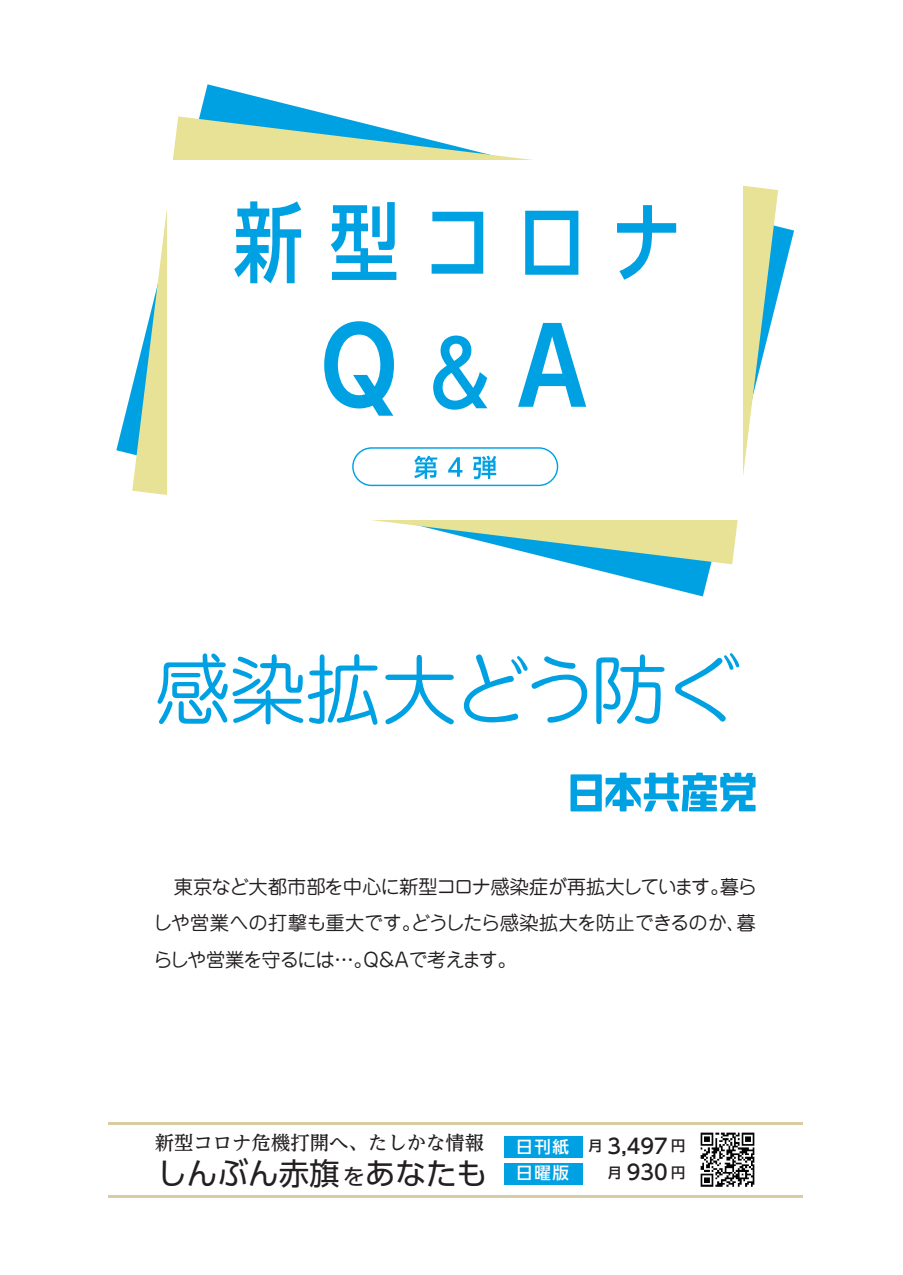
<style>
.page{position:relative;width:903px;height:1275px;background:#fff}
.page>*{position:absolute;margin:0;border:0;box-sizing:border-box;transform-origin:0 0}
.t1{font:75.6px "Jun 201 Pro";letter-spacing:-.055em;color:#00a1e3}
.t2{font:30.62px "UD Shin Go Pro";color:#231f20}
.t3{font:500 20.65px/26.6px "UD Shin Go Pro";color:#231f20;text-align:right}
.t4{font:500 19.43px "UD Reimin Pro";color:#231f20}
.t5{font:19.25px/36.8px "Jun 201 Pro";letter-spacing:-.035em;color:#231f20;text-align:justify}
.t6{font:500 16.45px/26.6px "UD Shin Go Pro";letter-spacing:.1em;color:#fff}
.s1{font-size:22.05px}
.s2{font-size:14.17px}
</style>
<div class="page">
<svg style="left:116px;top:84px;width:678px;height:512px"></svg>
<svg style="left:132px;top:116px;width:646px;height:448px"></svg>
<div style="left:167px;top:161px;width:576px;height:359px;background:#fff"></div>
<div style="left:352px;top:447px;width:206px;height:39px;border:1px solid #00a1e3;border-radius:19px"></div>
<div style="left:504px;top:1136px;width:79px;height:22px;background:#00a1e3"></div>
<svg style="left:234px;top:201px;width:67px;height:82px"></svg>
<svg style="left:331px;top:202px;width:65px;height:78px"></svg>
<svg style="left:432px;top:212px;width:51px;height:62px"></svg>
<svg style="left:525px;top:211px;width:53px;height:64px"></svg>
<svg style="left:617px;top:205px;width:59px;height:75px"></svg>
<svg style="left:570px;top:772px;width:185px;height:39px"></svg>
<svg style="left:324px;top:321px;width:70px;height:95px"></svg>
<svg style="left:433px;top:336px;width:54px;height:74px"></svg>
<svg style="left:518px;top:323px;width:68px;height:84px"></svg>
<div style="left:504px;top:1163px;width:79px;height:21px;background:#00a1e3"></div>
<img style="left:700px;top:1132px;width:55px;height:55px">
<hr style="left:108px;top:1122px;width:694px;height:2px;background:#dacca2">
<hr style="left:108px;top:1195px;width:694px;height:2px;background:#dacca2">
<svg style="left:414px;top:456px;width:23px;height:23px"></svg>
<svg style="left:448px;top:457px;width:14px;height:20px"></svg>
<svg style="left:473px;top:456px;width:23px;height:23px"></svg>
<p class="t1" style="left:155px;top:630px;width:586px">感染拡大どう防ぐ</p>
<p class="t5" style="left:153px;top:866px;width:605px">　東京など大都市部を中心に新型コロナ感染症が再拡大しています。暮らしや営業への打撃も重大です。どうしたら感染拡大を防止できるのか、暮らしや営業を守るには…。Ｑ＆Ａで考えます。</p>
<p class="t4" style="left:155px;top:1127px;width:331px">新型コロナ危機打開へ、たしかな情報</p>
<p class="t2" style="left:156px;top:1148px;width:332px">しんぶん赤旗<span class="s1">を</span>あなたも</p>
<p class="t6" style="left:516px;top:1133px;width:54px">日刊紙日曜版</p>
<p class="t3" style="left:588px;top:1132px;width:98px"><span class="s2">月</span> 3,497 <span class="s2">円月</span> 930 <span class="s2">円</span></p>
</div>
